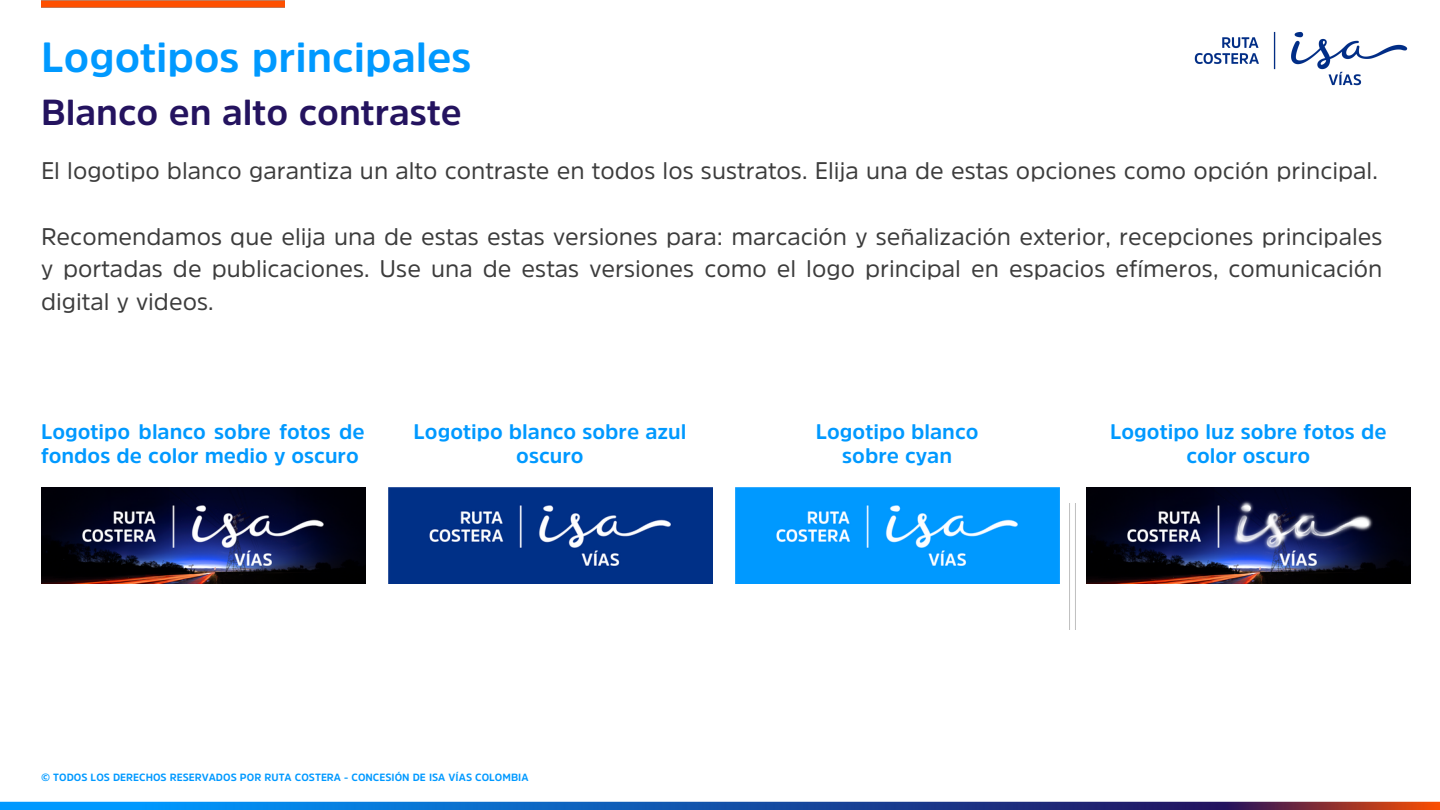
<style>
.page{position:relative;width:1440px;height:810px;background:#fff}
.page>*{position:absolute;margin:0;border:0;box-sizing:border-box;transform-origin:0 0}
.t1{font:700 42px "Amsi Pro";color:#09f}
.t2{font:700 36px "Amsi Pro";color:#24135f}
.t3{font:24px/32.7px "Amsi Pro";color:#3c3c3c;text-align:justify}
.t4{font:700 21px/23.7px "Amsi Pro";color:#09f;text-align:center}
.t5{font:700 10.5px "Amsi Pro";letter-spacing:.005em;color:#09f}
</style>
<div class="page">
<img style="left:0;top:801px;width:1440px;height:9px">
<img style="left:41px;top:0;width:243px;height:8px">
<img style="left:1075px;top:503px;width:1px;height:126px">
<img style="left:41px;top:488px;width:324px;height:95px">
<img style="left:388px;top:488px;width:324px;height:95px">
<img style="left:735px;top:488px;width:324px;height:95px">
<img style="left:1087px;top:488px;width:324px;height:95px">
<img style="left:1194px;top:31px;width:214px;height:55px">
<p class="t1" style="left:41px;top:36px;width:432px">Logotipos principales</p>
<p class="t2" style="left:41px;top:94px;width:422px">Blanco en alto contraste</p>
<h1 class="t3" style="left:41px;top:154px;width:1338px">El logotipo blanco garantiza un alto contraste en todos los sustratos. Elija una de estas opciones como opción principal.</h1>
<p class="t3" style="left:41px;top:220px;width:1343px">Recomendamos que elija una de estas estas versiones para: marcación y señalización exterior, recepciones principales y portadas de publicaciones. Use una de estas versiones como el logo principal en espacios efímeros, comunicación digital y videos.</p>
<h2 class="t4" style="left:41px;top:420px;width:325px;text-align:left">Logotipo blanco sobre fotos de fondos de color medio y oscuro</h2>
<h3 class="t4" style="left:413px;top:420px;width:275px">Logotipo blanco sobre azul oscuro</h3>
<p class="t4" style="left:816px;top:420px;width:164px">Logotipo blanco sobre cyan</p>
<h3 class="t4" style="left:1110px;top:420px;width:278px">Logotipo luz sobre fotos de color oscuro</h3>
<h2 class="t5" style="left:41px;top:772px;width:489px">© TODOS LOS DERECHOS RESERVADOS POR RUTA COSTERA - CONCESIÓN DE ISA VÍAS COLOMBIA</h2>
</div>
